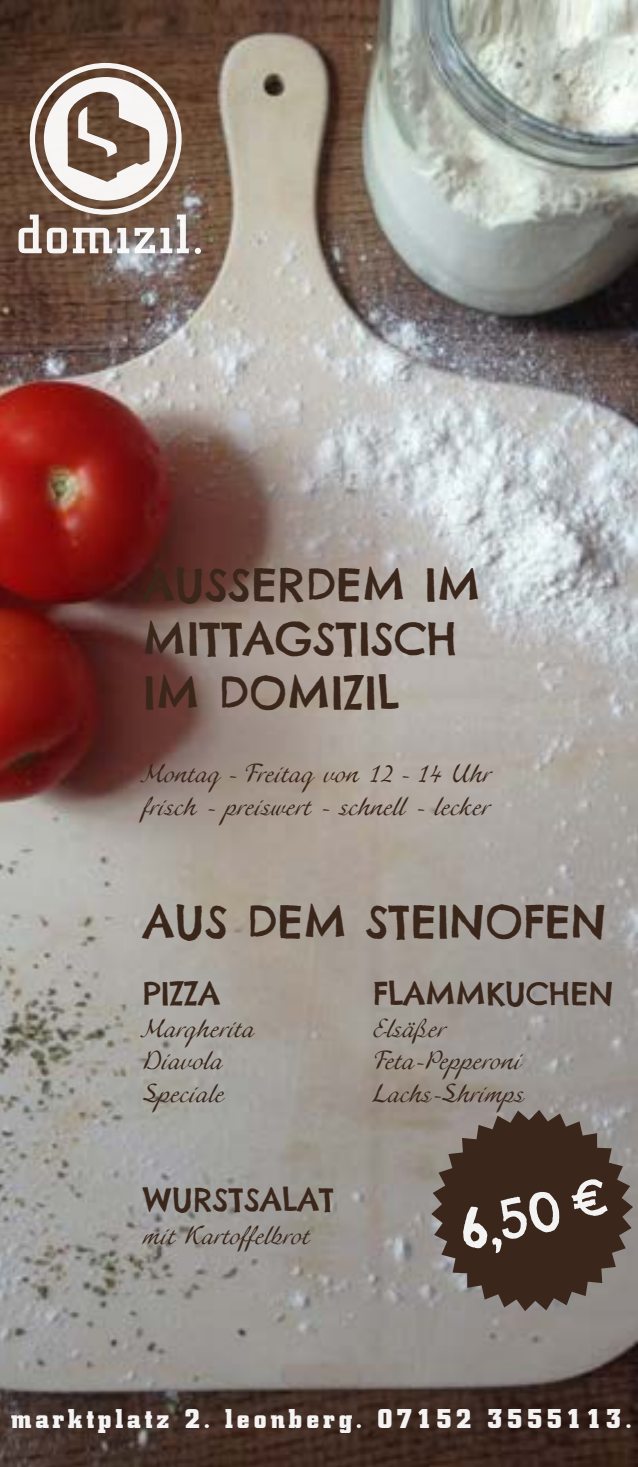
<style>
.page{position:relative;width:638px;height:1467px;background:#fff}
.page>*{position:absolute;margin:0;border:0;box-sizing:border-box;transform-origin:0 0}
.t1{font:54.23px "Chelsea Market";color:#fff}
.t2{font:45px/54px "Chelsea Market";color:#3a261a}
.t3{font:31.5px "Chelsea Market";color:#3a261a}
.t4{font:27px/32.4px "Linotype Agogo";letter-spacing:.025em;color:#3a261a}
.t5{font:700 27px "City";letter-spacing:.15em;color:#fff}
.s1{font-size:58.05px}
</style>
<div class="page">
<img style="left:0;top:0;width:638px;height:1467px">
<svg style="left:19px;top:63px;width:170px;height:190px"></svg>
<svg style="left:195px;top:248px;width:6px;height:6px"></svg>
<svg style="left:431px;top:1110px;width:202px;height:201px;fill:#3a261a"></svg>
<h2 class="t2" style="left:143px;top:557px;width:339px">AUSSERDEM IM<br>MITTAGSTISCH<br>IM DOMIZIL</h2>
<p class="t4" style="left:143px;top:760px;width:349px">Montag - Freitag von 12 - 14 Uhr frisch - preiswert - schnell - lecker</p>
<h2 class="t2" style="left:143px;top:894px;width:465px">AUS DEM STEINOFEN</h2>
<p class="t3" style="left:143px;top:973px;width:79px">PIZZA</p>
<p class="t4" style="left:143px;top:1015px;width:112px">Margherita<br>Diavola<br>Speciale</p>
<p class="t3" style="left:373px;top:973px;width:242px">FLAMMKUCHEN</p>
<p class="t4" style="left:373px;top:1015px;width:152px">Elsäßer<br>Feta-Pepperoni<br>Lachs-Shrimps</p>
<p class="t3" style="left:143px;top:1180px;width:193px">WURSTSALAT</p>
<p class="t4" style="left:143px;top:1221px;width:168px">mit Kartoffelbrot</p>
<h1 class="t1" style="left:452px;top:1198px;width:153px;rotate:-14deg">6,50 <span class="s1">€</span></h1>
<p class="t5" style="left:11px;top:1403px;width:622px">marktplatz 2. leonberg. 07152 3555113.</p>
</div>
